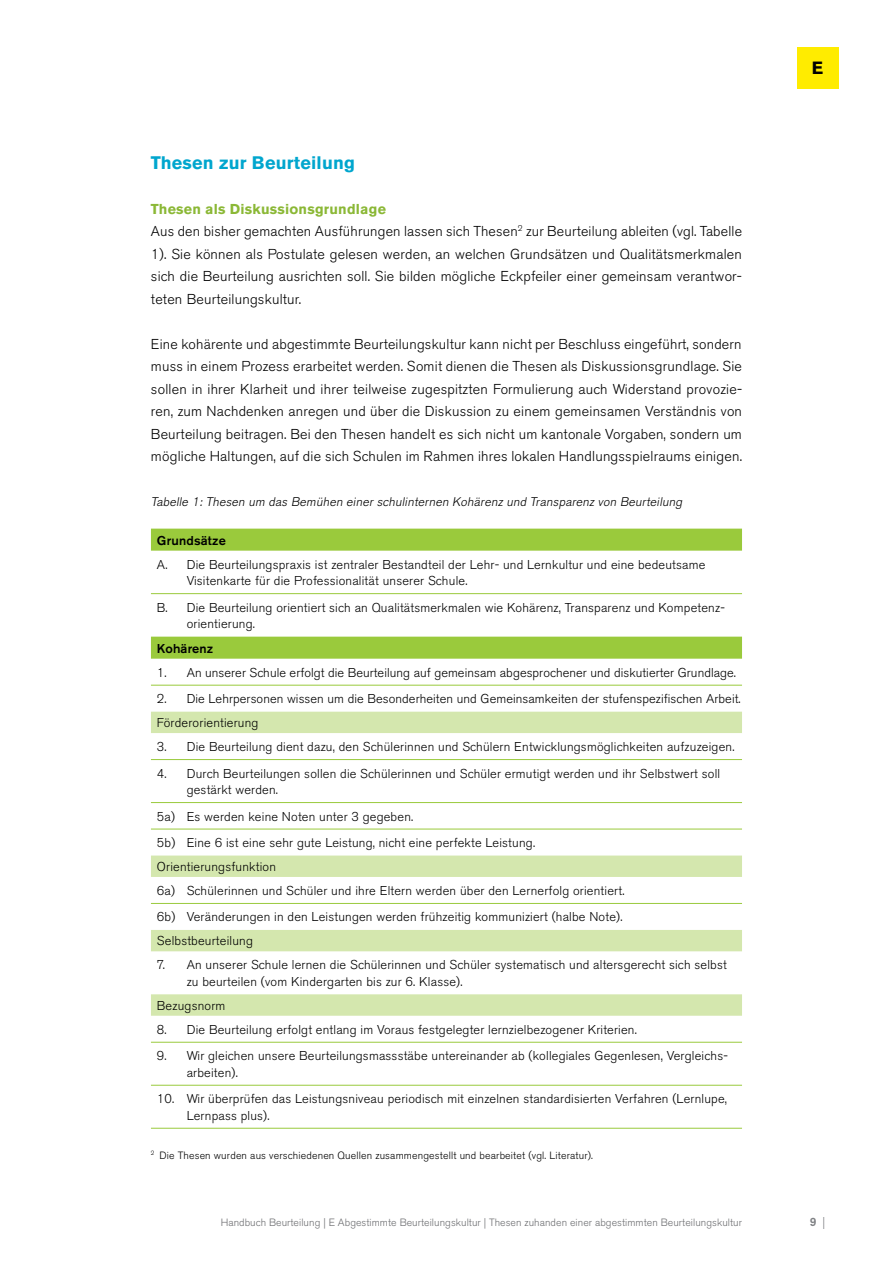
<style>
.page{position:relative;width:893px;height:1263px;background:#fff}
.page>*{position:absolute;margin:0;border:0;box-sizing:border-box;transform-origin:0 0}
.t1{font:700 18px "Akzidenz Grotesk BE";letter-spacing:.01em;color:#00a6ce}
.t2{font:700 17.55px "Akzidenz Grotesk BE";color:#000}
.t3{font:300 14.25px/22.5px "Akzidenz Grotesk BE";letter-spacing:.015em;color:#000}
.t4{font:300 12.75px/16.5px "Akzidenz Grotesk BE";letter-spacing:.015em;color:#000}
.t5{font:500 12.75px "Akzidenz Grotesk BE";letter-spacing:.015em;color:#000}
.t6{font:italic 300 12.45px "Akzidenz Grotesk BE";color:#000}
.t7{font:500 12px "Akzidenz Grotesk BE";color:#808285}
.t8{font:300 10.5px "Akzidenz Grotesk BE";letter-spacing:.005em;color:#6d6e71}
.t9{font:300 10.5px "Akzidenz Grotesk BE";letter-spacing:.015em;color:#000}
.s1{font-weight:700;color:#8bb836}
.s2{font-weight:300}
</style>
<div class="page">
<div style="left:797px;top:47px;width:41px;height:41px;background:#ffec00"></div>
<svg style="left:151px;top:529px;width:591px;height:130px"></svg>
<svg style="left:151px;top:712px;width:591px;height:304px"></svg>
<hr style="left:151px;top:593px;width:591px;height:1px;background:#9aca3c">
<hr style="left:151px;top:685px;width:591px;height:1px;background:#9aca3c">
<hr style="left:151px;top:759px;width:591px;height:1px;background:#9aca3c">
<hr style="left:151px;top:802px;width:591px;height:1px;background:#9aca3c">
<hr style="left:151px;top:829px;width:591px;height:1px;background:#9aca3c">
<hr style="left:151px;top:903px;width:591px;height:1px;background:#9aca3c">
<hr style="left:151px;top:1042px;width:591px;height:1px;background:#9aca3c">
<hr style="left:151px;top:1085px;width:591px;height:1px;background:#9aca3c">
<hr style="left:151px;top:1128px;width:591px;height:1px;background:#9aca3c">
<h1 class="t1" style="left:151px;top:152px;width:206px">Thesen zur Beurteilung</h1>
<p class="t3" style="left:151px;top:198px;width:593px"><span class="s1">Thesen als Diskussionsgrundlage<br></span>Aus den bisher gemachten Ausführungen lassen sich Thesen<sup>2</sup> zur Beurteilung ableiten (vgl. Tabelle 1). Sie können als Postulate gelesen werden, an welchen Grundsätzen und Qualitätsmerkmalen sich die Beurteilung ausrichten soll. Sie bilden mögliche Eckpfeiler einer gemeinsam verantwor&shy;teten Beurteilungskultur.</p>
<p class="t3" style="left:151px;top:333px;width:593px;text-align:justify">Eine kohärente und abgestimmte Beurteilungskultur kann nicht per Beschluss eingeführt, sondern muss in einem Prozess erarbeitet werden. Somit dienen die Thesen als Diskussionsgrundlage. Sie sollen in ihrer Klarheit und ihrer teilweise zugespitzten Formulierung auch Widerstand provozie&shy;ren, zum Nachdenken anregen und über die Diskussion zu einem gemeinsamen Verständnis von Beurteilung beitragen. Bei den Thesen handelt es sich nicht um kantonale Vorgaben, sondern um mögliche Haltungen, auf die sich Schulen im Rahmen ihres lokalen Handlungsspielraums einigen.</p>
<p class="t6" style="left:151px;top:495px;width:535px">Tabelle 1: Thesen um das Bemühen einer schulinternen Kohärenz und Transparenz von Beurteilung</p>
<p class="t5" style="left:157px;top:532px;width:70px">Grundsätze</p>
<p class="t4" style="left:187px;top:556px;width:520px;text-indent:-30px">A. Die Beurteilungspraxis ist zentraler Bestandteil der Lehr- und Lernkultur und eine bedeutsame<br>Visitenkarte für die Professionalität unserer Schule.</p>
<p class="t4" style="left:187px;top:599px;width:540px;text-indent:-30px">B. Die Beurteilung orientiert sich an Qualitätsmerkmalen wie Kohärenz, Transparenz und Kompetenz&shy;orientierung.</p>
<p class="t5" style="left:157px;top:640px;width:58px">Kohärenz</p>
<p class="t4" style="left:157px;top:664px;width:581px">1. An unserer Schule erfolgt die Beurteilung auf gemeinsam abgesprochener und diskutierter Grundlage.</p>
<p class="t4" style="left:157px;top:687px;width:585px;line-height:24px">2. Die Lehrpersonen wissen um die Besonderheiten und Gemeinsamkeiten der stufenspezifischen Arbeit.<br>Förderorientierung</p>
<p class="t4" style="left:157px;top:739px;width:579px">3. Die Beurteilung dient dazu, den Schülerinnen und Schülern Entwicklungsmöglichkeiten aufzuzeigen.</p>
<p class="t4" style="left:187px;top:765px;width:535px;text-indent:-30px">4. Durch Beurteilungen sollen die Schülerinnen und Schüler ermutigt werden und ihr Selbstwert soll gestärkt werden.</p>
<p class="t4" style="left:157px;top:803px;width:380px;line-height:26.5px">5a) Es werden keine Noten unter 3 gegeben.<br>5b) Eine 6 ist eine sehr gute Leistung, nicht eine perfekte Leistung.</p>
<p class="t4" style="left:157px;top:855px;width:469px;line-height:24px">Orientierungsfunktion<br>6a) Schülerinnen und Schüler und ihre Eltern werden über den Lernerfolg orientiert.</p>
<p class="t4" style="left:157px;top:905px;width:467px;line-height:24px">6b) Veränderungen in den Leistungen werden frühzeitig kommuniziert (halbe Note).<br>Selbstbeurteilung</p>
<p class="t4" style="left:187px;top:957px;width:542px;text-indent:-30px">7. An unserer Schule lernen die Schülerinnen und Schüler systematisch und altersgerecht sich selbst zu beurteilen (vom Kindergarten bis zur 6. Klasse).</p>
<p class="t4" style="left:157px;top:997px;width:70px">Bezugsnorm</p>
<p class="t4" style="left:157px;top:1021px;width:481px">8. Die Beurteilung erfolgt entlang im Voraus festgelegter lernzielbezogener Kriterien.</p>
<p class="t4" style="left:187px;top:1048px;width:543px;text-indent:-30px">9. Wir gleichen unsere Beurteilungsmassstäbe untereinander ab (kollegiales Gegenlesen, Vergleichs&shy;arbeiten).</p>
<p class="t4" style="left:187px;top:1091px;width:542px;text-indent:-30px">10. Wir überprüfen das Leistungsniveau periodisch mit einzelnen standardisierten Verfahren (Lernlupe,<br>Lernpass plus).</p>
<p class="t9" style="left:151px;top:1149px;width:444px"><sup>2</sup> Die Thesen wurden aus verschiedenen Quellen zusammengestellt und bearbeitet (vgl. Literatur).</p>
<h2 class="t2" style="left:812px;top:58px;width:13px">E</h2>
<p class="t8" style="left:221px;top:1217px;width:523px">Handbuch Beurteilung | E Abgestimmte Beurteilungskultur | Thesen zuhanden einer abgestimmten Beurteilungskultur</p>
<p class="t7" style="left:810px;top:1214px;width:17px">9 <span class="s2">|</span></p>
</div>
